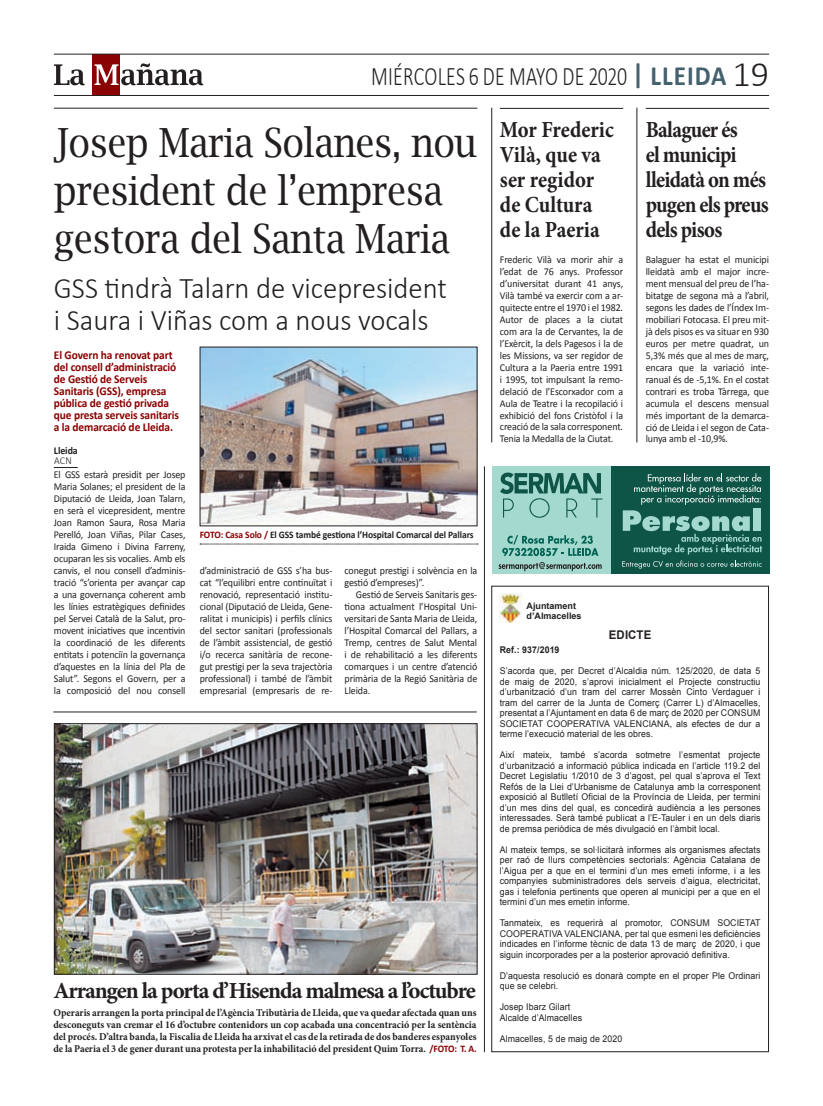
<style>
.page{position:relative;width:823px;height:1106px;background:#fff}
.page>*{position:absolute;margin:0;border:0;box-sizing:border-box;transform-origin:0 0}
.t1{font:40px/48px "Lucida Bright";letter-spacing:-.015em;color:#231f20;scale:.9 1}
.t2{font:300 30px/32px "Calibri";color:#231f20;scale:.96 1}
.t3{font:300 26.8px "Calibri";letter-spacing:.01em;color:#231f20;scale:.74 1}
.t4{font:700 23px/25px "Minion Pro";letter-spacing:-.035em;color:#231f20;scale:.9 1}
.t5{font:700 23px/25px "Minion Pro";color:#231f20;scale:.9 1}
.t6{font:700 23px "Minion Pro";letter-spacing:-.035em;color:#231f20}
.t7{font:700 12px/12px "Calibri";letter-spacing:-.01em;color:#8b0202;scale:.95 1}
.t8{font:700 12px "Arial";letter-spacing:.01em;color:#231f20;scale:.95 1}
.t9{font:10.5px/12px "Calibri";letter-spacing:-.01em;color:#231f20;text-align:justify;scale:.95 1}
.t10{font:700 10.5px/11.9px "Minion Pro";color:#231f20;text-align:justify;scale:.95 1}
.t11{font:700 10.5px/10px "Calibri";letter-spacing:-.01em;color:#231f20;scale:.95 1}
.t12{font:700 10px "Calibri";letter-spacing:-.01em;color:#231f20;scale:.95 1}
.t13{font:9.2px/10.5px "Arial";letter-spacing:.01em;color:#231f20;text-align:justify;scale:.95 1}
.t14{font:700 9.2px "Arial";letter-spacing:.01em;color:#231f20;scale:.95 1}
.t15{font:700 9px/10px "Arial";color:#231f20}
.s1{font-weight:700;font-size:28px;color:#46616e}
.s2{font-size:36px}
.s3{font-weight:300}
.s4{color:#8b0202}
.s5{font-family:"Calibri";font-size:10px;color:#8b0202}
</style>
<div class="page">
<hr style="left:491px;top:108px;width:1px;height:334px;background:#231f20">
<hr style="left:636px;top:108px;width:1px;height:334px;background:#231f20">
<svg style="left:54px;top:467px;width:24px;height:1px"></svg>
<hr style="left:54px;top:108px;width:423px;height:1px;background:#231f20">
<svg style="left:200px;top:544px;width:278px;height:1px"></svg>
<img style="left:202px;top:349px;width:273px;height:175px">
<div style="left:93px;top:54px;width:27px;height:41px;background:#8b0202"></div>
<svg style="left:94px;top:63px;width:109px;height:22px"></svg>
<svg style="left:54px;top:64px;width:31px;height:21px"></svg>
<hr style="left:54px;top:95px;width:714px;height:1px;background:#231f20">
<hr style="left:54px;top:54px;width:714px;height:1px;background:#231f20">
<hr style="left:499px;top:108px;width:123px;height:1px;background:#231f20">
<hr style="left:645px;top:108px;width:123px;height:1px;background:#231f20">
<hr style="left:484px;top:466px;width:1px;height:586px;background:#231f20">
<hr style="left:53px;top:711px;width:423px;height:1px;background:#231f20">
<img style="left:56px;top:725px;width:419px;height:247px">
<div style="left:54px;top:723px;width:423px;height:251px;border:1px solid #231f20"></div>
<div style="left:492px;top:466px;width:118px;height:108px;background:#a4d9cf"></div>
<div style="left:610px;top:466px;width:159px;height:108px;background:#0f5547"></div>
<svg style="left:500px;top:472px;width:102px;height:46px"></svg>
<svg style="left:502px;top:535px;width:96px;height:21px"></svg>
<svg style="left:498px;top:562px;width:103px;height:9px"></svg>
<svg style="left:622px;top:560px;width:139px;height:8px"></svg>
<svg style="left:622px;top:473px;width:139px;height:81px"></svg>
<div style="left:752px;top:509px;width:8px;height:22px;background:#a4d9cf"></div>
<div style="left:491px;top:585px;width:277px;height:467px;border:1px solid #231f20"></div>
<img style="left:499px;top:593px;width:22px;height:29px">
<p class="t3" style="left:371px;top:60px;width:539px">MIÉRCOLES 6 DE MAYO DE 2020 <span class="s1">| LLEIDA</span> <span class="s2">19</span></p>
<p class="t1" style="left:54px;top:119px;width:471px">Josep Maria Solanes, nou president de l’empresa gestora del Santa Maria</p>
<p class="t2" style="left:54px;top:270px;width:410px">GSS tindrà Talarn de vicepresident i Saura i Viñas com a nous vocals</p>
<p class="t7" style="left:54px;top:349px;width:133px">El Govern ha renovat part del consell d’administració de Gestió de Serveis<br>Sanitaris (GSS), empresa pública de gestió privada que presta serveis sanitaris a la demarcació de Lleida.</p>
<p class="t11" style="left:54px;top:446px;width:27px">Lleida<br><span class="s3">ACN</span></p>
<p class="t9" style="left:54px;top:469px;width:140px">El GSS estarà presidit per Josep Maria Solanes; el president de la Diputació de Lleida, Joan Talarn, en serà el vicepresident, mentre Joan Ramon Saura, Rosa Maria Perelló, Joan Viñas, Pilar Cases, Iraida Gimeno i Divina Farreny, ocuparan les sis vocalies. Amb els canvis, el nou consell d’adminis&shy;tració “s’orienta per avançar cap a una governança coherent amb les línies estratègiques definides pel Servei Català de la Salut, pro&shy;movent iniciatives que incentivin la coordinació de les diferents entitats i potenciïn la governança d’aquestes en la línia del Pla de Salut”. Segons el Govern, per a la composició del nou consell</p>
<p class="t12" style="left:200px;top:528px;width:289px"><span class="s4">FOTO: Casa Solo /</span> El GSS també gestiona l’Hospital Comarcal del Pallars</p>
<p class="t9" style="left:200px;top:564px;width:141px">d’administració de GSS s’ha bus&shy;cat “l’equilibri entre continuïtat i renovació, representació institu&shy;cional (Diputació de Lleida, Gene&shy;ralitat i municipis) i perfils clínics del sector sanitari (professionals de l’àmbit assistencial, de gestió i/o recerca sanitària de recone&shy;gut prestigi per la seva trajectòria professional) i també de l’àmbit empresarial (empresaris de re-</p>
<p class="t9" style="left:344px;top:564px;width:141px">conegut prestigi i solvència en la</p>
<p class="t9" style="left:344px;top:576px;width:85px">gestió d’empreses)”.</p>
<p class="t9" style="left:356px;top:588px;width:129px">Gestió de Serveis Sanitaris ges-</p>
<p class="t9" style="left:344px;top:600px;width:141px">tiona actualment l’Hospital Uni-</p>
<p class="t9" style="left:344px;top:612px;width:141px">versitari de Santa Maria de Lleida,</p>
<p class="t9" style="left:344px;top:624px;width:141px">l’Hospital Comarcal del Pallars, a</p>
<p class="t9" style="left:344px;top:636px;width:141px">Tremp, centres de Salut Mental</p>
<p class="t9" style="left:344px;top:648px;width:141px">i de rehabilitació a les diferents</p>
<p class="t9" style="left:344px;top:660px;width:141px">comarques i un centre d’atenció</p>
<p class="t9" style="left:344px;top:672px;width:141px">primària de la Regió Sanitària de</p>
<p class="t9" style="left:344px;top:684px;width:28px">Lleida.</p>
<p class="t6" style="left:53px;top:974px;width:423px">Arrangen la porta d’Hisenda malmesa a l’octubre</p>
<p class="t10" style="left:53px;top:1006px;width:447px">Operaris arrangen la porta principal de l’Agència Tributària de Lleida, que va quedar afectada quan uns desconeguts van cremar el 16 d’octubre contenidors un cop acabada una concentració per la sentència del procés. D’altra banda, la Fiscalia de Lleida ha arxivat el cas de la retirada de dos banderes espanyoles de la Paeria el 3 de gener durant una protesta per la inhabilitació del president Quim Torra. <span class="s5">/FOTO: T. A.</span></p>
<p class="t5" style="left:499px;top:117px;width:128px">Mor Frederic<br>Vilà, que va ser regidor de Cultura de la Paeria</p>
<p class="t4" style="left:645px;top:117px;width:138px">Balaguer és<br>el municipi lleidatà on més pugen els preus dels pisos</p>
<p class="t9" style="left:499px;top:254px;width:131px">Frederic Vilà va morir ahir a l’edat de 76 anys. Professor d’universitat durant 41 anys, Vilà també va exercir com a ar&shy;quitecte entre el 1970 i el 1982.<br>Autor de places a la ciutat com ara la de Cervantes, la de l’Exèrcit, la dels Pagesos i la de les Missions, va ser regidor de Cultura a la Paeria entre 1991 i 1995, tot impulsant la remo&shy;delació de l’Escorxador com a Aula de Teatre i la recopilació i exhibició del fons Cristòfol i la creació de la sala corresponent.<br>Tenia la Medalla de la Ciutat.</p>
<p class="t9" style="left:645px;top:254px;width:131px">Balaguer ha estat el municipi lleidatà amb el major incre&shy;ment mensual del preu de l’ha&shy;bitatge de segona mà a l’abril, segons les dades de l’Índex Im&shy;mobiliari Fotocasa. El preu mit&shy;jà dels pisos es va situar en 930 euros per metre quadrat, un 5,3% més que al mes de març, encara que la variació inte&shy;ranual és de -5,1%. En el costat contrari es troba Tàrrega, que acumula el descens mensual més important de la demarca&shy;ció de Lleida i el segon de Cata&shy;lunya amb el -10,9%.</p>
<p class="t15" style="left:526px;top:601px;width:57px">Ajuntament d’Almacelles</p>
<p class="t8" style="left:608px;top:627px;width:46px">EDICTE</p>
<p class="t14" style="left:499px;top:644px;width:64px">Ref.: 937/2019</p>
<p class="t13" style="left:499px;top:666px;width:276px">S’acorda que, per Decret d’Alcaldia núm. 125/2020, de data 5 de maig de 2020, s’aprovi inicialment el Projecte constructiu d’urbanització d’un tram del carrer Mossèn Cinto Verdaguer i tram del carrer de la Junta de Comerç (Carrer L) d’Almacelles, presentat a l’Ajuntament en data 6 de març de 2020 per CONSUM SOCIETAT COOPERATIVA VALENCIANA, als efectes de dur a terme l’execució material de les obres.</p>
<p class="t13" style="left:499px;top:750px;width:276px">Així mateix, també s’acorda sotmetre l’esmentat projecte d’urbanització a informació pública indicada en l’article 119.2 del Decret Legislatiu 1/2010 de 3 d’agost, pel qual s’aprova el Text Refós de la Llei d’Urbanisme de Catalunya amb la corresponent exposició al Butlletí Oficial de la Província de Lleida, per termini d’un mes dins del qual, es concedirà audiència a les persones interessades. Serà també publicat a l’E-Tauler i en un dels diaris de premsa periòdica de més divulgació en l’àmbit local.</p>
<p class="t13" style="left:499px;top:844px;width:276px">Al mateix temps, se sol·licitarà informes als organismes afectats per raó de llurs competències sectorials: Agència Catalana de l’Aigua per a que en el termini d’un mes emeti informe, i a les companyies subministradores dels serveis d’aigua, electricitat, gas i telefonia pertinents que operen al municipi per a que en el termini d’un mes emetin informe.</p>
<p class="t13" style="left:499px;top:918px;width:276px">Tanmateix, es requerirà al promotor, CONSUM SOCIETAT COOPERATIVA VALENCIANA, per tal que esmeni les deficiències indicades en l’informe tècnic de data 13 de març de 2020, i que siguin incorporades per a la posterior aprovació definitiva.</p>
<p class="t13" style="left:499px;top:970px;width:276px">D’aquesta resolució es donarà compte en el proper Ple Ordinari que se celebri.</p>
<p class="t13" style="left:499px;top:1002px;width:88px">Josep Ibarz Gilart<br>Alcalde d’Almacelles</p>
<p class="t13" style="left:499px;top:1033px;width:131px">Almacelles, 5 de maig de 2020</p>
</div>
